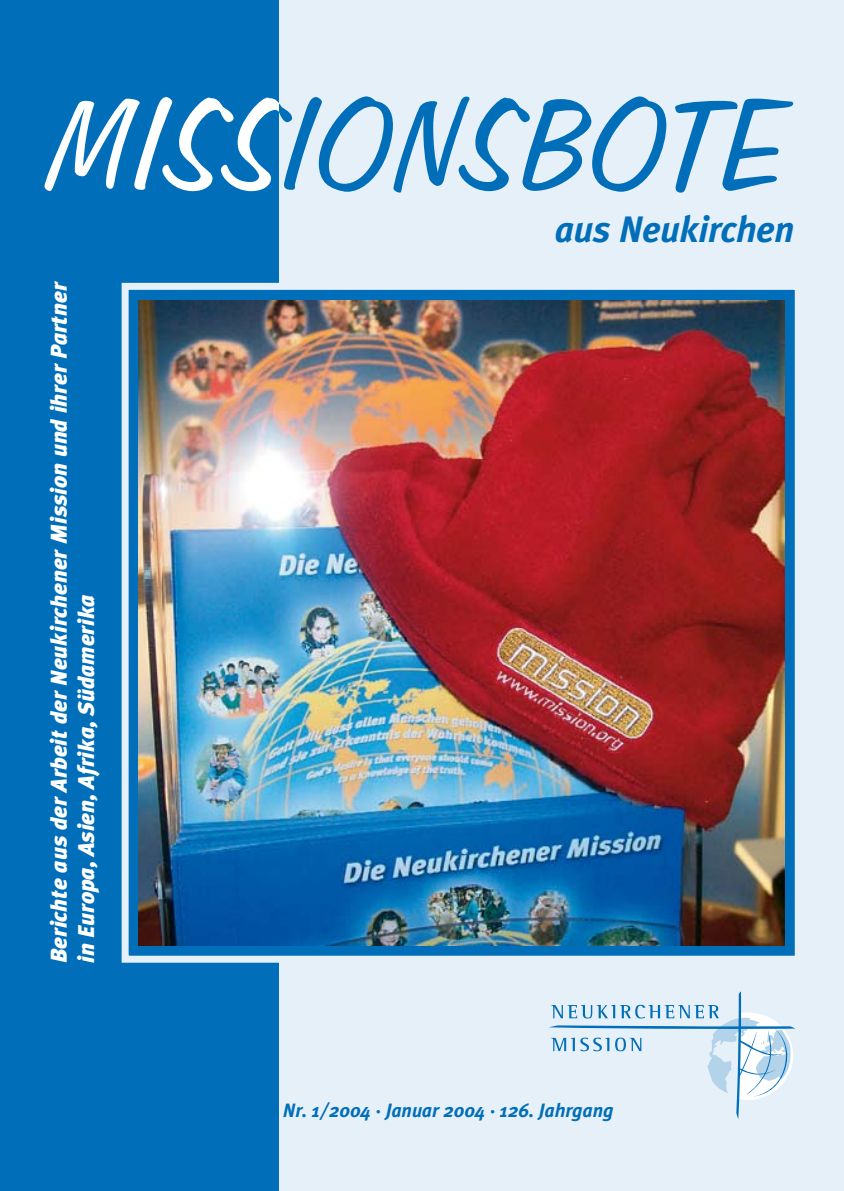
<style>
.page{position:relative;width:844px;height:1191px;background:#fff}
.page>*{position:absolute;margin:0;border:0;box-sizing:border-box;transform-origin:0 0}
.t1{font:italic 700 36.75px "Meta Pl";letter-spacing:-.01em;color:#006eb8}
.t2{font:italic 900 22.75px/27.3px "Meta Pl";color:#fff}
.t3{font:italic 700 19.25px "Meta Pl";color:#006eb8}
</style>
<div class="page">
<div style="left:0;top:0;width:843px;height:1191px;background:#e6f0f8"></div>
<svg style="left:278px;top:96px;width:515px;height:97px"></svg>
<div style="left:0;top:0;width:278px;height:1191px;background:#006eb8"></div>
<svg style="left:44px;top:97px;width:234px;height:95px"></svg>
<div style="left:125px;top:286px;width:673px;height:673px;background:#006eb8"></div>
<div style="left:122px;top:283px;width:679px;height:679px;border:7px solid #e6f0f8"></div>
<svg style="left:549px;top:991px;width:246px;height:128px"></svg>
<img style="left:139px;top:300px;width:645px;height:645px">
<p class="t2" style="left:45px;top:962px;width:683px;rotate:-90deg">Berichte aus der Arbeit der Neukirchener Mission und ihrer Partner in Europa, Asien, Afrika, Südamerika</p>
<h1 class="t1" style="left:555px;top:208px;width:241px">aus Neukirchen</h1>
<p class="t3" style="left:283px;top:1098px;width:332px">Nr. 1/2004 · Januar 2004 · 126. Jahrgang</p>
</div>
